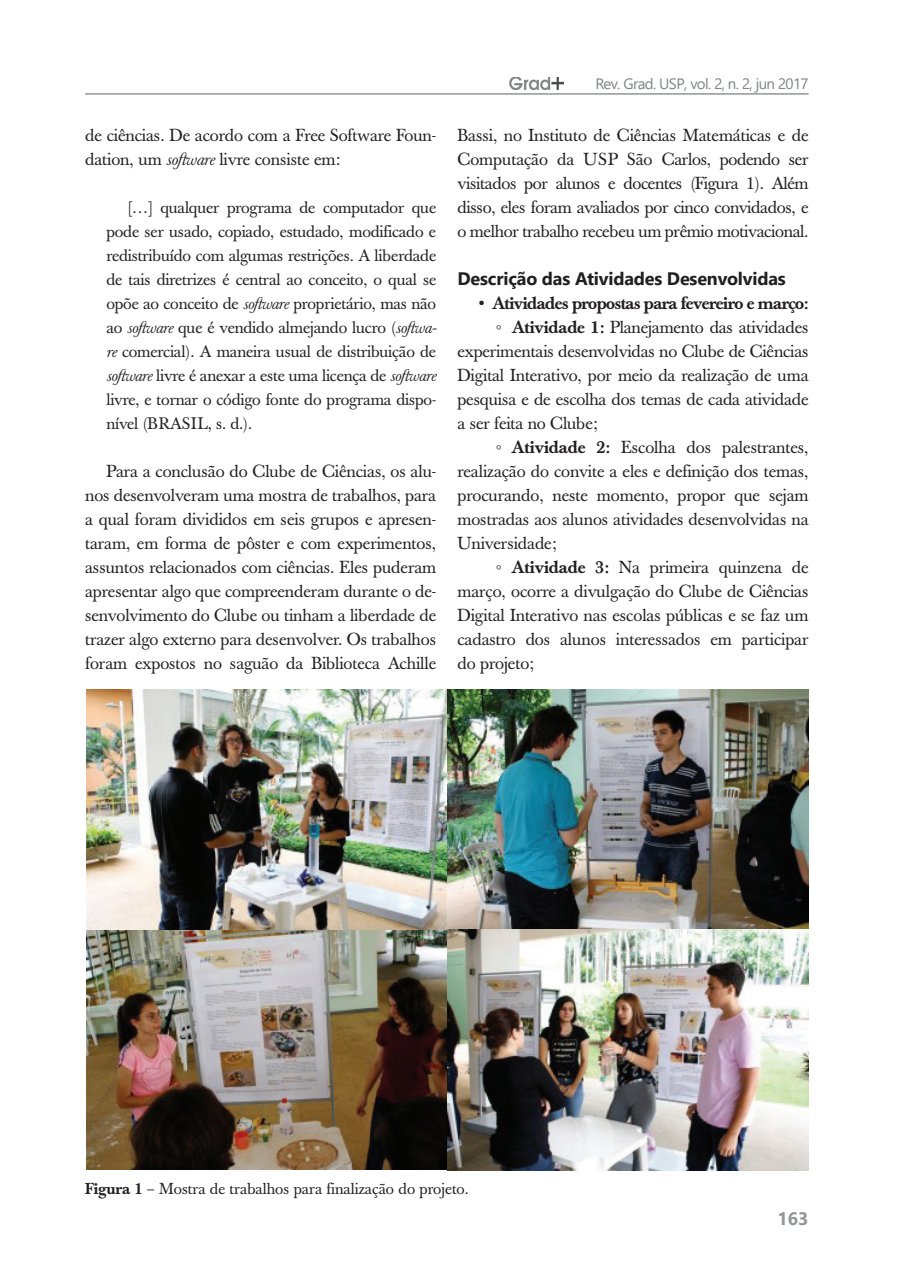
<style>
.page{position:relative;width:915px;height:1285px;background:#fff}
.page>*{position:absolute;margin:0;border:0;box-sizing:border-box;transform-origin:0 0}
.t1{font:700 18px "Segoe UI";letter-spacing:-.01em;color:#231f20}
.t2{font:700 18px "Segoe UI";color:#939598}
.t3{font:17.25px/24px "Baskerville";letter-spacing:-.005em;color:#231f20;text-align:justify}
.t4{font:500 17.25px "Baskerville";letter-spacing:-.03em;color:#231f20}
.t5{font:16.5px/24px "Baskerville";letter-spacing:-.01em;color:#231f20;text-align:justify}
.t6{font:15.75px "Baskerville";color:#231f20}
.t7{font:15px "Segoe UI";letter-spacing:-.04em;color:#808285}
.s1{font-style:italic}
.s2{font-family:"Segoe UI"}
.s3{font-weight:500}
</style>
<div class="page">
<hr style="left:85px;top:93px;width:723px;height:2px;background:#939598">
<img style="left:510px;top:78px;width:53px;height:12px">
<img style="left:87px;top:689px;width:721px;height:240px">
<img style="left:87px;top:929px;width:359px;height:240px">
<img style="left:448px;top:929px;width:360px;height:240px">
<p class="t3" style="left:85px;top:123px;width:352px">de ciências. De acordo com a Free Software Foun&shy;dation, um <span class="s1">software</span> livre consiste em:</p>
<p class="t5" style="left:106px;top:195px;width:332px;text-indent:21px">[…] qualquer programa de computador que pode ser usado, copiado, estudado, modificado e redistribuído com algumas restrições. A liberdade de tais diretrizes é central ao conceito, o qual se opõe ao conceito de <span class="s1">software</span> proprietário, mas não ao <span class="s1">software</span> que é vendido almejando lucro (<span class="s1">softwa&shy;re</span> comercial). A maneira usual de distribuição de <span class="s1">software</span> livre é anexar a este uma licença de <span class="s1">software </span>livre, e tornar o código fonte do programa dispo&shy;nível (BRASIL, s. d.).</p>
<p class="t3" style="left:85px;top:459px;width:352px;text-indent:21px">Para a conclusão do Clube de Ciências, os alu&shy;nos desenvolveram uma mostra de trabalhos, para a qual foram divididos em seis grupos e apresen&shy;taram, em forma de pôster e com experimentos, assuntos relacionados com ciências. Eles puderam apresentar algo que compreenderam durante o de&shy;senvolvimento do Clube ou tinham a liberdade de trazer algo externo para desenvolver. Os trabalhos foram expostos no saguão da Biblioteca Achille</p>
<p class="t7" style="left:595px;top:72px;width:214px">Rev. Grad. USP, vol. 2, n. 2, jun 2017</p>
<p class="t3" style="left:457px;top:123px;width:352px">Bassi, no Instituto de Ciências Matemáticas e de Computação da USP São Carlos, podendo ser visitados por alunos e docentes (Figura 1). Além disso, eles foram avaliados por cinco convidados, e o melhor trabalho recebeu um prêmio motivacional.</p>
<p class="t1" style="left:457px;top:264px;width:329px">Descrição das Atividades Desenvolvidas</p>
<p class="t4" style="left:478px;top:293px;width:331px">• Atividades propostas para fevereiro e março:</p>
<p class="t3" style="left:495px;top:315px;width:314px"><span class="s2">◦</span> <span class="s3">Atividade 1:</span> Planejamento das atividades</p>
<p class="t3" style="left:457px;top:339px;width:352px">experimentais desenvolvidas no Clube de Ciências</p>
<p class="t3" style="left:457px;top:363px;width:352px">Digital Interativo, por meio da realização de uma</p>
<p class="t3" style="left:457px;top:387px;width:352px">pesquisa e de escolha dos temas de cada atividade</p>
<p class="t3" style="left:457px;top:411px;width:142px">a ser feita no Clube;</p>
<p class="t3" style="left:495px;top:435px;width:314px"><span class="s2">◦</span> <span class="s3">Atividade 2:</span> Escolha dos palestrantes,</p>
<p class="t3" style="left:457px;top:459px;width:352px">realização do convite a eles e definição dos temas,</p>
<p class="t3" style="left:457px;top:483px;width:352px">procurando, neste momento, propor que sejam</p>
<p class="t3" style="left:457px;top:507px;width:352px">mostradas aos alunos atividades desenvolvidas na</p>
<p class="t3" style="left:457px;top:531px;width:101px">Universidade;</p>
<p class="t3" style="left:495px;top:555px;width:314px"><span class="s2">◦</span> <span class="s3">Atividade 3:</span> Na primeira quinzena de</p>
<p class="t3" style="left:457px;top:579px;width:352px">março, ocorre a divulgação do Clube de Ciências</p>
<p class="t3" style="left:457px;top:603px;width:352px">Digital Interativo nas escolas públicas e se faz um</p>
<p class="t3" style="left:457px;top:627px;width:352px">cadastro dos alunos interessados em participar</p>
<p class="t3" style="left:457px;top:651px;width:78px">do projeto;</p>
<p class="t6" style="left:85px;top:1179px;width:385px"><span class="s3">Figura 1</span> – Mostra de trabalhos para finalização do projeto.</p>
<p class="t2" style="left:777px;top:1204px;width:33px">163</p>
</div>
